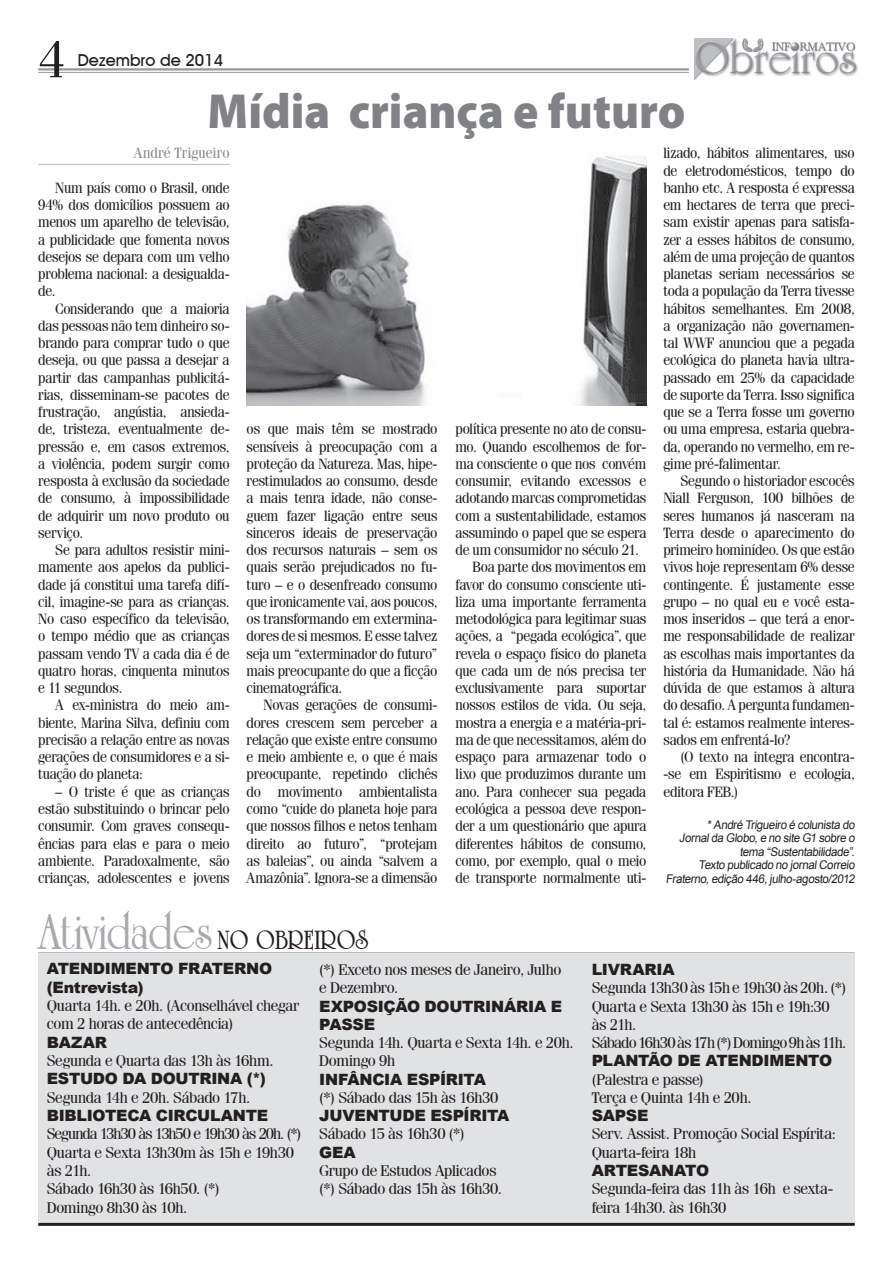
<style>
.page{position:relative;width:893px;height:1263px;background:#fff}
.page>*{position:absolute;margin:0;border:0;box-sizing:border-box;transform-origin:0 0}
.t1{font:700 53.4px "University Roman BT";color:#a8a9ad;scale:.87 1}
.t2{font:51.3px "Fenice IT Cby BT";color:#231f20}
.t3{font:900 49.5px "Myriad Pro";color:#808285;scale:.95 1}
.t4{font:500 16.5px "Avant Garde IT Cby BT";color:#231f20}
.t5{font:15.6px/18.3px "Fenice IT Cby BT";letter-spacing:-.02em;color:#231f20}
.t6{font:900 15.6px/18.3px "Arial";letter-spacing:-.015em;color:#231f20}
.t7{font:15px/17.2px "Fenice IT Cby BT";letter-spacing:-.02em;color:#231f20;text-align:justify;scale:.95 1}
.t8{font:15px "Fenice IT Cby BT";letter-spacing:.02em;color:#87898c;scale:.95 1}
.t9{font:12px/13.5px "Arial";color:#231f20;text-align:right;scale:.95 1}
.s1{font-size:28.5px;color:#231f20}
</style>
<div class="page">
<hr style="left:38px;top:68px;width:651px;height:3px;background:#97999c">
<hr style="left:38px;top:72px;width:651px;height:1px;background:#97999c">
<img style="left:694px;top:38px;width:164px;height:42px">
<hr style="left:38px;top:952px;width:817px;height:1px;background:#939598">
<div style="left:38px;top:953px;width:817px;height:272px;background:#e1e2e4"></div>
<hr style="left:38px;top:1223px;width:817px;height:3px;background:#231f20">
<hr style="left:38px;top:164px;width:192px;height:1px;background:#bcbdc0">
<img style="left:247px;top:156px;width:399px;height:250px">
<h2 class="t2" style="left:38px;top:28px;width:28px">4</h2>
<p class="t4" style="left:78px;top:50px;width:147px">Dezembro de 2014</p>
<h3 class="t3" style="left:208px;top:78px;width:505px">Mídia criança e futuro</h3>
<p class="t8" style="left:134px;top:144px;width:102px">André Trigueiro</p>
<p class="t7" style="left:38px;top:179px;width:203px;text-indent:17px">Num país como o Brasil, onde 94% dos domicílios possuem ao menos um aparelho de televisão, a publicidade que fomenta novos desejos se depara com um velho problema nacional: a desigualda&shy;de.</p>
<p class="t7" style="left:38px;top:300px;width:203px;text-indent:17px">Considerando que a maioria das pessoas não tem dinheiro so&shy;brando para comprar tudo o que deseja, ou que passa a desejar a partir das campanhas publicitá&shy;rias, disseminam-se pacotes de frustração, angústia, ansieda&shy;de, tristeza, eventualmente de&shy;pressão e, em casos extremos, a violência, podem surgir como resposta à exclusão da sociedade de consumo, à impossibilidade de adquirir um novo produto ou serviço.</p>
<p class="t7" style="left:38px;top:541px;width:203px;text-indent:17px">Se para adultos resistir mini&shy;mamente aos apelos da publici&shy;dade já constitui uma tarefa difí&shy;cil, imagine-se para as crianças.<br>No caso específico da televisão, o tempo médio que as crianças passam vendo TV a cada dia é de quatro horas, cinquenta minutos e 11 segundos.</p>
<p class="t7" style="left:38px;top:696px;width:203px;text-indent:17px">A ex-ministra do meio am&shy;biente, Marina Silva, definiu com precisão a relação entre as novas gerações de consumidores e a si&shy;tuação do planeta:</p>
<p class="t7" style="left:38px;top:783px;width:203px;text-indent:17px">– O triste é que as crianças estão substituindo o brincar pelo consumir. Com graves consequ&shy;ências para elas e para o meio ambiente. Paradoxalmente, são crianças, adolescentes e jovens</p>
<p class="t7" style="left:247px;top:420px;width:202px">os que mais têm se mostrado sensíveis à preocupação com a proteção da Natureza. Mas, hipe&shy;restimulados ao consumo, desde a mais tenra idade, não conse&shy;guem fazer ligação entre seus sinceros ideais de preservação dos recursos naturais – sem os quais serão prejudicados no fu&shy;turo – e o desenfreado consumo que ironicamente vai, aos poucos, os transformando em extermina&shy;dores de si mesmos. E esse talvez seja um “exterminador do futuro” mais preocupante do que a ficção cinematográfica.</p>
<p class="t7" style="left:247px;top:696px;width:202px;text-indent:17px">Novas gerações de consumi&shy;dores crescem sem perceber a relação que existe entre consumo e meio ambiente e, o que é mais preocupante, repetindo clichês do movimento ambientalista como “cuide do planeta hoje para que nossos filhos e netos tenham direito ao futuro”, “protejam as baleias”, ou ainda “salvem a Amazônia”. Ignora-se a dimensão</p>
<p class="t7" style="left:455px;top:420px;width:202px">política presente no ato de consu-</p>
<p class="t7" style="left:455px;top:438px;width:202px">mo. Quando escolhemos de for-</p>
<p class="t7" style="left:455px;top:455px;width:202px">ma consciente o que nos convém</p>
<p class="t7" style="left:455px;top:472px;width:202px">consumir, evitando excessos e</p>
<p class="t7" style="left:455px;top:489px;width:202px">adotando marcas comprometidas</p>
<p class="t7" style="left:455px;top:507px;width:202px">com a sustentabilidade, estamos</p>
<p class="t7" style="left:455px;top:524px;width:202px">assumindo o papel que se espera</p>
<p class="t7" style="left:455px;top:541px;width:194px">de um consumidor no século 21.</p>
<p class="t7" style="left:472px;top:558px;width:184px">Boa parte dos movimentos em</p>
<p class="t7" style="left:455px;top:576px;width:202px">favor do consumo consciente uti-</p>
<p class="t7" style="left:455px;top:593px;width:202px">liza uma importante ferramenta</p>
<p class="t7" style="left:455px;top:610px;width:202px">metodológica para legitimar suas</p>
<p class="t7" style="left:455px;top:627px;width:202px">ações, a “pegada ecológica”, que</p>
<p class="t7" style="left:455px;top:645px;width:202px">revela o espaço físico do planeta</p>
<p class="t7" style="left:455px;top:662px;width:202px">que cada um de nós precisa ter</p>
<p class="t7" style="left:455px;top:679px;width:202px">exclusivamente para suportar</p>
<p class="t7" style="left:455px;top:696px;width:202px">nossos estilos de vida. Ou seja,</p>
<p class="t7" style="left:455px;top:714px;width:202px">mostra a energia e a matéria-pri-</p>
<p class="t7" style="left:455px;top:731px;width:202px">ma de que necessitamos, além do</p>
<p class="t7" style="left:455px;top:748px;width:202px">espaço para armazenar todo o</p>
<p class="t7" style="left:455px;top:765px;width:202px">lixo que produzimos durante um</p>
<p class="t7" style="left:455px;top:783px;width:202px">ano. Para conhecer sua pegada</p>
<p class="t7" style="left:455px;top:800px;width:202px">ecológica a pessoa deve respon-</p>
<p class="t7" style="left:455px;top:817px;width:202px">der a um questionário que apura</p>
<p class="t7" style="left:455px;top:834px;width:202px">diferentes hábitos de consumo,</p>
<p class="t7" style="left:455px;top:852px;width:202px">como, por exemplo, qual o meio</p>
<p class="t7" style="left:455px;top:869px;width:202px">de transporte normalmente uti-</p>
<p class="t7" style="left:663px;top:144px;width:203px">lizado, hábitos alimentares, uso de eletrodomésticos, tempo do banho etc. A resposta é expressa em hectares de terra que preci&shy;sam existir apenas para satisfa&shy;zer a esses hábitos de consumo, além de uma projeção de quantos planetas seriam necessários se toda a população da Terra tivesse hábitos semelhantes. Em 2008, a organização não governamen&shy;tal WWF anunciou que a pegada ecológica do planeta havia ultra&shy;passado em 25% da capacidade de suporte da Terra. Isso significa que se a Terra fosse um governo ou uma empresa, estaria quebra&shy;da, operando no vermelho, em re&shy;gime pré-falimentar.</p>
<p class="t7" style="left:663px;top:472px;width:203px;text-indent:17px">Segundo o historiador escocês Niall Ferguson, 100 bilhões de seres humanos já nasceram na Terra desde o aparecimento do primeiro hominídeo. Os que estão vivos hoje representam 6% desse contingente. É justamente esse grupo – no qual eu e você esta&shy;mos inseridos – que terá a enor&shy;me responsabilidade de realizar as escolhas mais importantes da história da Humanidade. Não há dúvida de que estamos à altura do desafio. A pergunta fundamen&shy;tal é: estamos realmente interes&shy;sados em enfrentá-lo?</p>
<p class="t7" style="left:663px;top:748px;width:203px;text-indent:17px">(O texto na integra encontra--se em Espiritismo e ecologia, editora FEB.)</p>
<p class="t9" style="left:666px;top:818px;width:202px">*André Trigueiro é colunista do Jornalda Globo,e no site G1 sobre o tema “Sustentabilidade”.<br>Texto publicado no jornalCorreio Fraterno,edição 446,j ulho-agosto/2012</p>
<h1 class="t1" style="left:40px;top:901px;width:380px">ATIVIDADES <span class="s1">NO OBREIROS</span></h1>
<p class="t6" style="left:47px;top:959px;width:227px">ATENDIMENTO FRATERNO (ENTREVISTA)</p>
<p class="t5" style="left:47px;top:996px;width:254px">Quarta 14h. e 20h. (Aconselhável chegar com 2 horas de antecedência)</p>
<p class="t6" style="left:47px;top:1032px;width:62px">BAZAR</p>
<p class="t5" style="left:47px;top:1051px;width:228px">Segunda e Quarta das 13h às 16hm.</p>
<p class="t6" style="left:47px;top:1069px;width:221px">ESTUDO DA DOUTRINA (*)</p>
<p class="t5" style="left:47px;top:1088px;width:205px">Segunda 14h e 20h. Sábado 17h.</p>
<p class="t6" style="left:47px;top:1106px;width:223px">BIBLIOTECA CIRCULANTE</p>
<p class="t5" style="left:47px;top:1124px;width:256px">Segunda 13h30 às 13h50 e 19h30 às 20h. (*)<br>Quarta e Sexta 13h30m às 15h e 19h30 às 21h.<br>Sábado 16h30 às 16h50. (*)<br>Domingo 8h30 às 10h.</p>
<p class="t5" style="left:319px;top:960px;width:244px">(*) Exceto nos meses de Janeiro, Julho e Dezembro.</p>
<p class="t6" style="left:319px;top:996px;width:244px">EXPOSIÇÃO DOUTRINÁRIA E<br>PASSE</p>
<p class="t5" style="left:319px;top:1033px;width:256px">Segunda 14h. Quarta e Sexta 14h. e 20h.<br>Domingo 9h</p>
<p class="t6" style="left:319px;top:1069px;width:168px">INFÂNCIA ESPÍRITA</p>
<p class="t5" style="left:319px;top:1088px;width:181px">(*) Sábado das 15h às 16h30</p>
<p class="t6" style="left:319px;top:1106px;width:48px">JUVENTUDE</p>
<p class="t6" style="left:430px;top:1106px;width:81px">ESPÍRITA</p>
<p class="t5" style="left:319px;top:1125px;width:147px">Sábado 15 às 16h30 (*)</p>
<p class="t6" style="left:319px;top:1142px;width:38px">GEA</p>
<p class="t5" style="left:319px;top:1161px;width:184px">Grupo de Estudos Aplicados (*) Sábado das 15h às 16h30.</p>
<p class="t6" style="left:592px;top:960px;width:84px">LIVRARIA</p>
<p class="t5" style="left:592px;top:978px;width:256px">Segunda 13h30 às 15h e 19h30 às 20h. (*)<br>Quarta e Sexta 13h30 às 15h e 19h:30 às 21h.<br>Sábado 16h30 às 17h (*) Domingo 9h às 11h.</p>
<p class="t6" style="left:592px;top:1051px;width:242px">PLANTÃO DE ATENDIMENTO</p>
<p class="t5" style="left:592px;top:1070px;width:161px">(Palestra e passe)<br>Terça e Quinta 14h e 20h.</p>
<p class="t6" style="left:592px;top:1106px;width:58px">SAPSE</p>
<p class="t5" style="left:592px;top:1124px;width:246px">Serv. Assist. Promoção Social Espírita:<br>Quarta-feira 18h</p>
<p class="t6" style="left:592px;top:1161px;width:25px">ARTESANATO</p>
<p class="t5" style="left:592px;top:1179px;width:243px">Segunda-feira das 11h às 16h e sexta&shy;feira 14h30. às 16h30</p>
</div>
